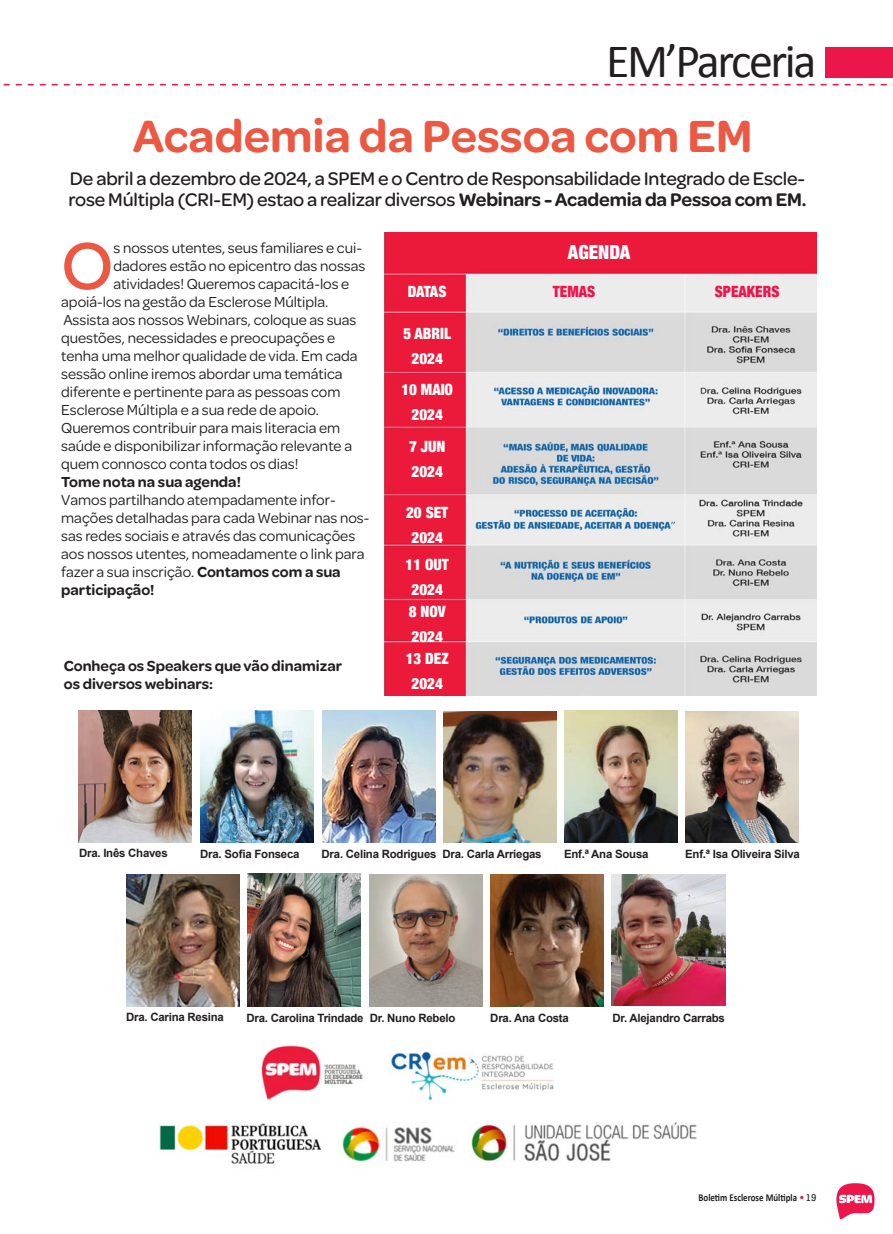
<style>
.page{position:relative;width:893px;height:1234px;background:#fff}
.page>*{position:absolute;margin:0;border:0;box-sizing:border-box;transform-origin:0 0}
.t1{font:500 70.65px "Omnes";color:#ec5842}
.t2{font:600 48px "Omnes";color:#ec5842}
.t3{font:48px "Calibri";letter-spacing:-.05em;color:#231f20}
.t4{font:500 19.5px/21px "Omnes";letter-spacing:-.01em;color:#231f20}
.Normal__Web{font:900 condensed 19.35px "Helvetica Neue";color:#fff}
.t5{font:15.45px/18px "Omnes";color:#231f20}
.t6{font:600 15.45px/18px "Omnes";color:#231f20}
.Normal__Web-2{font:900 condensed 15.45px "Helvetica Neue";color:#fff}
.Normal__Web-3{font:900 condensed 15.45px "Helvetica Neue";color:#ed164b}
.t7{font:700 11.4px "Arial";letter-spacing:-.02em;color:#231f20}
.t8{font:700 10.5px "Calibri";color:#231f20;scale:.85 1}
.t9{font:500 9px "Apex Serif";color:#231f20}
.t10{font:4.5px "Zapf Dingbats ITC";color:#ed164b}
.s1{font-weight:600}
</style>
<div class="page">
<div style="left:825px;top:47px;width:68px;height:30px;background:#ed164b"></div>
<svg style="left:836px;top:1183px;width:39px;height:37px"></svg>
<svg style="left:3px;top:84px;width:890px;height:1px"></svg>
<img style="left:384px;top:232px;width:432px;height:463px">
<img style="left:158px;top:1045px;width:539px;height:122px">
<img style="left:79px;top:710px;width:112px;height:131px">
<img style="left:201px;top:710px;width:113px;height:131px">
<img style="left:322px;top:710px;width:113px;height:131px">
<img style="left:443px;top:711px;width:113px;height:131px">
<img style="left:685px;top:711px;width:113px;height:130px">
<img style="left:564px;top:710px;width:113px;height:131px">
<img style="left:126px;top:874px;width:113px;height:131px">
<img style="left:369px;top:874px;width:113px;height:132px">
<img style="left:247px;top:873px;width:113px;height:133px">
<img style="left:612px;top:874px;width:113px;height:131px">
<img style="left:490px;top:874px;width:113px;height:132px">
<p class="t3" style="left:606px;top:28px;width:212px">EM’Parceria</p>
<p class="t2" style="left:133px;top:103px;width:621px">Academia da Pessoa com EM</p>
<p class="t4" style="left:69px;top:167px;width:739px">De abril a dezembro de 2024, a SPEM e o Centro de Responsabilidade Integrado de Escle&shy;rose Múltipla (CRI-EM) estao a realizar diversos <span class="s1">Webinars - Academia da Pessoa com EM.</span></p>
<p class="t1" style="left:61px;top:217px;width:54px">O</p>
<p class="t5" style="left:113px;top:238px;width:250px">s nossos utentes, seus familiares e cui-</p>
<p class="t5" style="left:113px;top:256px;width:253px">dadores estão no epicentro das nossas</p>
<p class="t5" style="left:113px;top:274px;width:237px">atividades! Queremos capacitá-los e</p>
<p class="t5" style="left:61px;top:292px;width:269px">apoiá-los na gestão da Esclerose Múltipla.</p>
<p class="t5" style="left:61px;top:310px;width:298px">Assista aos nossos Webinars, coloque as suas questões, necessidades e preocupações e tenha uma melhor qualidade de vida. Em cada sessão online iremos abordar uma temática diferente e pertinente para as pessoas com Esclerose Múltipla e a sua rede de apoio.</p>
<p class="t5" style="left:61px;top:418px;width:292px">Queremos contribuir para mais literacia em saúde e disponibilizar informação relevante a quem connosco conta todos os dias!</p>
<p class="t6" style="left:61px;top:472px;width:181px">Tome nota na sua agenda!</p>
<p class="t5" style="left:61px;top:490px;width:310px">Vamos partilhando atempadamente infor&shy;mações detalhadas para cada Webinar nas nos&shy;sas redes sociais e através das comunicações aos nossos utentes, nomeadamente o link para fazer a sua inscrição. <span class="s1">Contamos com a sua participação!</span></p>
<p class="t6" style="left:64px;top:655px;width:280px">Conheça os Speakers que vão dinamizar os diversos webinars:</p>
<p class="Normal__Web" style="left:568px;top:236px;width:64px">AGENDA</p>
<p class="Normal__Web-2" style="left:408px;top:279px;width:40px">DATAS</p>
<p class="Normal__Web-3" style="left:553px;top:279px;width:44px">TEMAS</p>
<p class="Normal__Web-3" style="left:715px;top:279px;width:66px">SPEAKERS</p>
<p class="Normal__Web-2" style="left:403px;top:321px;width:49px">5 ABRIL</p>
<p class="Normal__Web-2" style="left:412px;top:346px;width:33px">2024</p>
<p class="Normal__Web-2" style="left:401px;top:376px;width:53px">10 MAIO</p>
<p class="Normal__Web-2" style="left:412px;top:401px;width:33px">2024</p>
<p class="Normal__Web-2" style="left:409px;top:433px;width:38px">7 JUN</p>
<p class="Normal__Web-2" style="left:412px;top:458px;width:33px">2024</p>
<p class="Normal__Web-2" style="left:406px;top:499px;width:44px">20 SET</p>
<p class="Normal__Web-2" style="left:412px;top:524px;width:33px">2024</p>
<p class="Normal__Web-2" style="left:406px;top:551px;width:45px">11 OUT</p>
<p class="Normal__Web-2" style="left:412px;top:576px;width:33px">2024</p>
<p class="Normal__Web-2" style="left:409px;top:599px;width:38px">8 NOV</p>
<p class="Normal__Web-2" style="left:412px;top:624px;width:33px">2024</p>
<p class="Normal__Web-2" style="left:406px;top:645px;width:44px">13 DEZ</p>
<p class="Normal__Web-2" style="left:412px;top:670px;width:33px">2024</p>
<p class="t7" style="left:79px;top:845px;width:90px">Dra. Inês Chaves</p>
<p class="t7" style="left:200px;top:846px;width:101px">Dra. Sofia Fonseca</p>
<p class="t7" style="left:322px;top:846px;width:116px">Dra. Celina Rodrigues</p>
<p class="t7" style="left:443px;top:846px;width:101px">Dra. Carla Arriegas</p>
<p class="t7" style="left:564px;top:846px;width:86px">Enf.ª Ana Sousa</p>
<p class="t7" style="left:685px;top:846px;width:116px">Enf.ª Isa Oliveira Silva</p>
<p class="t7" style="left:126px;top:1009px;width:99px">Dra. Carina Resina</p>
<p class="t7" style="left:246px;top:1010px;width:119px">Dra. Carolina Trindade</p>
<p class="t7" style="left:370px;top:1010px;width:87px">Dr. Nuno Rebelo</p>
<p class="t7" style="left:490px;top:1009px;width:80px">Dra. Ana Costa</p>
<p class="t7" style="left:612px;top:1009px;width:114px">Dr. Alejandro Carrabs</p>
<p class="t8" style="left:698px;top:1189px;width:117px">Boletim Esclerose Múltipla</p>
<p class="t10" style="left:800px;top:1194px;width:5px">●</p>
<p class="t9" style="left:806px;top:1191px;width:12px">19</p>
</div>
